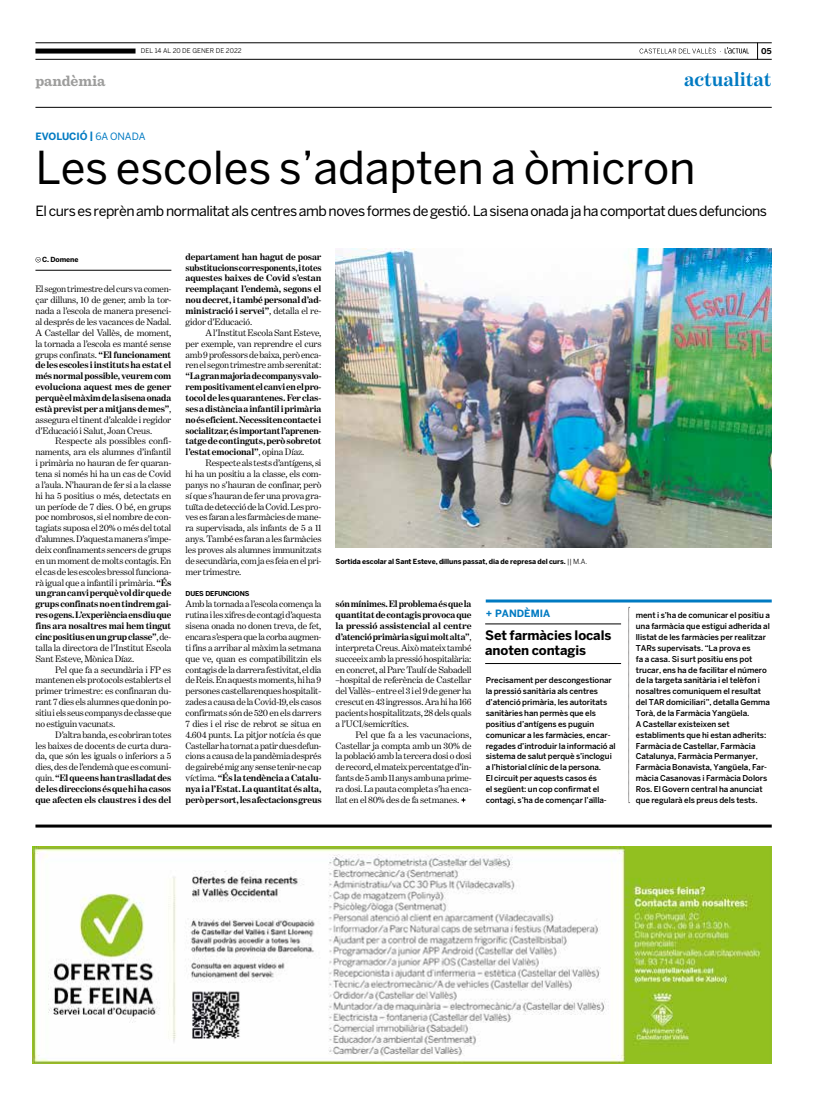
<style>
.page{position:relative;width:820px;height:1106px;background:#fff}
.page>*{position:absolute;margin:0;border:0;box-sizing:border-box;transform-origin:0 0}
.t1{font:45px "Benton Sans";letter-spacing:-.005em;color:#000}
.t2{font:700 20px "Benton Modern One";letter-spacing:-.005em;color:#007ac2}
.t3{font:700 15px "Sentinel";letter-spacing:-.005em;color:#9d9d9c}
.t4{font:14px "Benton Sans";letter-spacing:-.03em;color:#000}
.t5{font:700 13px/15px "Benton Sans";letter-spacing:-.01em;color:#000}
.t6{font:700 10px "Benton Sans";color:#007ac2}
.t7{font:9.5px/10.9px "Benton Modern One";letter-spacing:-.015em;color:#000;text-align:justify}
.t8{font:700 9.5px/10.9px "Benton Modern One";letter-spacing:-.015em;color:#000;text-align:justify}
.t9{font:500 8px/10.9px "Benton Sans";letter-spacing:-.005em;color:#000}
.t10{font:700 8px "Benton Sans";color:#000}
.t11{font:700 7px "Benton Sans";letter-spacing:-.01em;color:#000}
.t12{font:700 6.7px "Benton Sans";letter-spacing:-.025em;color:#000}
.t13{font:6.5px "Benton Sans";letter-spacing:.005em;color:#000}
.s1{font-weight:400}
.s2{font-weight:700}
</style>
<div class="page">
<svg style="left:757px;top:44px;width:1px;height:15px"></svg>
<svg style="left:639px;top:47px;width:109px;height:7px"></svg>
<hr style="left:35px;top:107px;width:736px;height:1px;background:#000">
<hr style="left:35px;top:43px;width:736px;height:1px;background:#000">
<hr style="left:35px;top:59px;width:736px;height:1px;background:#000">
<div style="left:35px;top:49px;width:100px;height:5px;background:#000"></div>
<img style="left:33px;top:846px;width:738px;height:217px">
<hr style="left:35px;top:824px;width:736px;height:3px;background:#000">
<img style="left:335px;top:249px;width:436px;height:298px">
<svg style="left:35px;top:257px;width:6px;height:5px"></svg>
<hr style="left:35px;top:270px;width:136px;height:1px;background:#000">
<hr style="left:485px;top:599px;width:286px;height:3px;background:#007ac2">
<hr style="left:485px;top:623px;width:136px;height:1px;background:#000">
<hr style="left:485px;top:663px;width:136px;height:1px;background:#000">
<svg style="left:628px;top:607px;width:1px;height:196px"></svg>
<svg style="left:461px;top:797px;width:5px;height:5px"></svg>
<p class="t13" style="left:141px;top:47px;width:102px">DEL 14 AL 20 DE GENER DE 2022</p>
<p class="t10" style="left:761px;top:46px;width:12px">05</p>
<h3 class="t3" style="left:35px;top:69px;width:71px">pandèmia</h3>
<h2 class="t2" style="left:684px;top:68px;width:89px">actualitat</h2>
<p class="t6" style="left:35px;top:131px;width:112px">EVOLUCIÓ | <span class="s1">6A ONADA</span></p>
<h1 class="t1" style="left:35px;top:141px;width:661px">Les escoles s’adapten a òmicron</h1>
<h3 class="t4" style="left:35px;top:202px;width:732px">El curs es reprèn amb normalitat als centres amb noves formes de gestió. La sisena onada ja ha comportat dues defuncions</h3>
<p class="t11" style="left:42px;top:256px;width:38px">C. Domene</p>
<p class="t7" style="left:35px;top:284px;width:137px">El segon trimestre del curs va comen&shy;çar dilluns, 10 de gener, amb la tor&shy;nada a l’escola de manera presenci&shy;al després de les vacances de Nadal.<br>A Castellar del Vallès, de moment, la tornada a l’escola es manté sense grups confinats. <span class="s2">“El funcionament de les escoles i instituts ha estat el més normal possible, veurem com evoluciona aquest mes de gener perquè el màxim de la sisena onada està previst per a mitjans de mes”</span>, assegura el tinent d’alcalde i regidor d’Educació i Salut, Joan Creus.</p>
<p class="t7" style="left:35px;top:436px;width:137px;text-indent:20px">Respecte als possibles confi&shy;naments, ara els alumnes d’infantil i primària no hauran de fer quaran&shy;tena si només hi ha un cas de Covid a l’aula. N’hauran de fer si a la classe hi ha 5 positius o més, detectats en un període de 7 dies. O bé, en grups poc nombrosos, si el nombre de con&shy;tagiats suposa el 20% o més del total d’alumnes. D’aquesta manera s’impe&shy;deix confinaments sencers de grups en un moment de molts contagis. En el cas de les escoles bressol funciona&shy;rà igual que a infantil i primària. <span class="s2">“És un gran canvi perquè vol dir que de grups confinats no en tindrem gai&shy;res o gens. L’experiència ens diu que fins ara nosaltres mai hem tingut cinc positius en un grup classe”</span>, de&shy;talla la directora de l’Institut Escola Sant Esteve, Mònica Díaz.</p>
<p class="t7" style="left:35px;top:664px;width:137px;text-indent:20px">Pel que fa a secundària i FP es mantenen els protocols establerts el primer trimestre: es confinaran du&shy;rant 7 dies els alumnes que donin po&shy;sitiu i els seus companys de classe que no estiguin vacunats.</p>
<p class="t7" style="left:35px;top:729px;width:137px;text-indent:20px">D’altra banda, es cobriran totes les baixes de docents de curta dura&shy;da, que són les iguals o inferiors a 5 dies, des de l’endemà que es comuni&shy;quin. <span class="s2">“El que ens han traslladat des de les direccions és que hi ha casos que afecten els claustres i des del</span></p>
<p class="t8" style="left:185px;top:251px;width:137px">departament han hagut de posar substitucions corresponents, i totes aquestes baixes de Covid s’estan reemplaçant l’endemà, segons el nou decret, i també personal d’ad&shy;ministració i servei”<span class="s1">, detalla el re&shy;gidor d’Educació.</span></p>
<p class="t7" style="left:185px;top:327px;width:137px;text-indent:20px">A l’Institut Escola Sant Esteve, per exemple, van reprendre el curs amb 9 professors de baixa, però enca&shy;ren el segon trimestre amb serenitat:</p>
<p class="t8" style="left:185px;top:370px;width:137px">“La gran majoria de companys valo&shy;rem positivament el canvi en el pro&shy;tocol de les quarantenes. Fer clas&shy;ses a distància a infantil i primària no és eficient. Necessiten contacte i socialitzar, és important l’aprenen&shy;tatge de continguts, però sobretot l’estat emocional”<span class="s1">, opina Díaz.</span></p>
<p class="t7" style="left:185px;top:457px;width:137px;text-indent:20px">Respecte als tests d’antígens, si hi ha un positiu a la classe, els com&shy;panys no s’hauran de confinar, però sí que s’hauran de fer una prova gra&shy;tuïta de detecció de la Covid. Les pro&shy;ves es faran a les farmàcies de mane&shy;ra supervisada, als infants de 5 a 11 anys. També es faran a les farmàcies les proves als alumnes immunitzats de secundària, com ja es feia en el pri&shy;mer trimestre.</p>
<p class="t12" style="left:185px;top:590px;width:65px">DUES DEFUNCIONS</p>
<p class="t7" style="left:185px;top:598px;width:137px">Amb la tornada a l’escola comença la rutina i les xifres de contagi d’aquesta sisena onada no donen treva, de fet, encara s’espera que la corba augmen&shy;ti fins a arribar al màxim la setmana que ve, quan es compatibilitzin els contagis de la darrera festivitat, el dia de Reis. En aquests moments, hi ha 9 persones castellarenques hospitalit&shy;zades a causa de la Covid-19, els casos confirmats són de 520 en els darrers 7 dies i el risc de rebrot se situa en 4.604 punts. La pitjor notícia és que Castellar ha tornat a patir dues defun&shy;cions a causa de la pandèmia després de gairebé mig any sense tenir-ne cap víctima. <span class="s2">“És la tendència a Catalu&shy;nya i a l’Estat. La quantitat és alta, però per sort, les afectacions greus</span></p>
<p class="t11" style="left:335px;top:557px;width:253px">Sortida escolar al Sant Esteve, dilluns passat, dia de represa del curs. <span class="s1">|| M.A.</span></p>
<p class="t7" style="left:335px;top:598px;width:137px"><span class="s2">són mínimes. El problema és que la quantitat de contagis provoca que la pressió assistencial al centre d’atenció primària sigui molt alta”</span>, interpreta Creus. Això mateix també succeeix amb la pressió hospitalària: en concret, al Parc Taulí de Sabadell –hospital de referència de Castellar del Vallès– entre el 3 i el 9 de gener ha crescut en 43 ingressos. Ara hi ha 166 pacients hospitalitzats, 28 dels quals a l’UCI/semicrítics.</p>
<p class="t7" style="left:335px;top:729px;width:137px;text-indent:20px">Pel que fa a les vacunacions, Castellar ja compta amb un 30% de la població amb la tercera dosi o dosi de record, el mateix percentatge d’in&shy;fants de 5 amb 11 anys amb una prime&shy;ra dosi. La pauta completa s’ha enca&shy;llat en el 80% des de fa setmanes.</p>
<p class="t6" style="left:485px;top:607px;width:66px">+ PANDÈMIA</p>
<h3 class="t5" style="left:485px;top:627px;width:128px">Set farmàcies locals anoten contagis</h3>
<p class="t9" style="left:485px;top:675px;width:131px">Precisament per descongestionar la pressió sanitària als centres d’atenció primària, les autoritats sanitàries han permès que els positius d’antígens es puguin comunicar a les farmàcies, encar&shy;regades d’introduir la informació al sistema de salut perquè s’inclogui a l’historial clínic de la persona.<br>El circuit per aquests casos és<br>el següent: un cop confirmat el contagi, s’ha de començar l’aïlla-</p>
<p class="t9" style="left:635px;top:609px;width:135px">ment i s’ha de comunicar el positiu a una farmàcia que estigui adherida al llistat de les farmàcies per realitzar TARs supervisats. “La prova es<br>fa a casa. Si surt positiu ens pot trucar, ens ha de facilitar el número de la targeta sanitària i el telèfon i nosaltres comuniquem el resultat del TAR domiciliari”, detalla Gemma Torà, de la Farmàcia Yangüela.<br>A Castellar existeixen set establiments que hi estan adherits:<br>Farmàcia de Castellar, Farmàcia Catalunya, Farmàcia Permanyer, Farmàcia Bonavista, Yangüela, Far&shy;màcia Casanovas i Farmàcia Dolors Ros. El Govern central ha anunciat que regularà els preus dels tests.</p>
</div>
